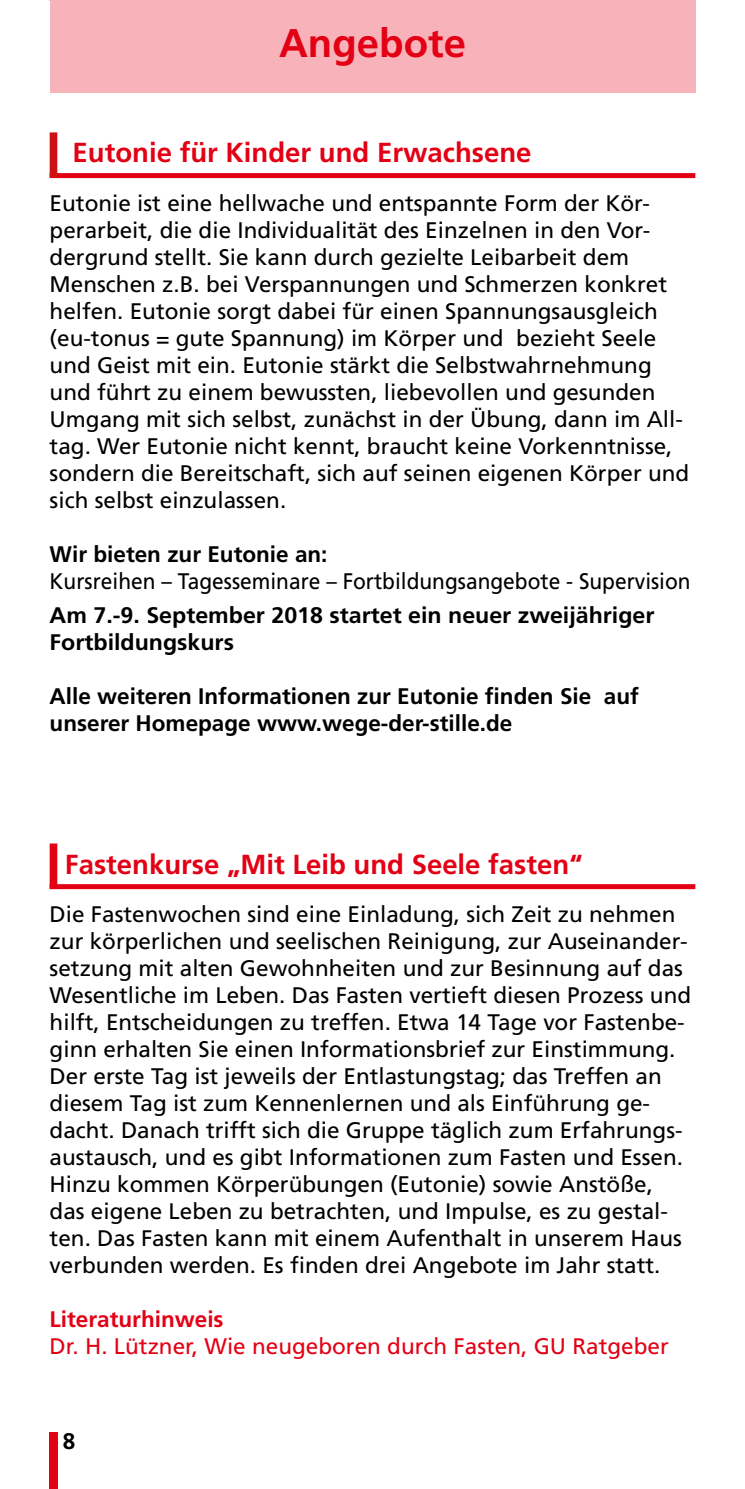
<style>
.page{position:relative;width:745px;height:1489px;background:#fff}
.page>*{position:absolute;margin:0;border:0;box-sizing:border-box;transform-origin:0 0}
.t1{font:700 40px "Frutiger LT";color:#e30015}
.t2{font:700 27.5px "Frutiger LT";color:#e30015}
.t3{font:22.5px/27px "Frutiger LT";color:#000}
.t4{font:700 22.5px/27px "Frutiger LT";color:#000}
.t5{font:22.5px "Frutiger LT";color:#000;scale:.93 1}
.t6{font:22.5px "Frutiger LT";color:#e30015}
.t7{font:700 22.5px "Frutiger LT";color:#e30015}
</style>
<div class="page">
<div style="left:50px;top:0;width:644px;height:92px;background:#f7b3b9"></div>
<div style="left:50px;top:1431px;width:8px;height:57px;background:#e30015"></div>
<div style="left:50px;top:173px;width:644px;height:5px;background:#e30015"></div>
<div style="left:50px;top:132px;width:7px;height:45px;background:#cd1013"></div>
<div style="left:50px;top:884px;width:644px;height:5px;background:#e30015"></div>
<div style="left:50px;top:843px;width:7px;height:45px;background:#e30015"></div>
<h1 class="t1" style="left:279px;top:20px;width:188px">Angebote</h1>
<p class="t2" style="left:73px;top:137px;width:460px">Eutonie für Kinder und Erwachsene</p>
<p class="t3" style="left:50px;top:189px;width:640px">Eutonie ist eine hellwache und entspannte Form der Kör&shy;perarbeit, die die Individualität des Einzelnen in den Vor&shy;dergrund stellt. Sie kann durch gezielte Leibarbeit dem Menschen z.B. bei Verspannungen und Schmerzen konkret helfen. Eutonie sorgt dabei für einen Spannungsausgleich (eu-tonus = gute Spannung) im Körper und bezieht Seele und Geist mit ein. Eutonie stärkt die Selbstwahrnehmung und führt zu einem bewussten, liebevollen und gesunden Umgang mit sich selbst, zunächst in der Übung, dann im All&shy;tag. Wer Eutonie nicht kennt, braucht keine Vorkenntnisse, sondern die Bereitschaft, sich auf seinen eigenen Körper und sich selbst einzulassen.</p>
<p class="t4" style="left:50px;top:540px;width:279px">Wir bieten zur Eutonie an:</p>
<p class="t5" style="left:50px;top:568px;width:690px">Kursreihen – Tagesseminare – Fortbildungsangebote - Supervision</p>
<p class="t4" style="left:50px;top:601px;width:606px">Am 7.-9. September 2018 startet ein neuer zweijähriger<br>Fortbildungskurs</p>
<p class="t4" style="left:50px;top:682px;width:590px">Alle weiteren Informationen zur Eutonie finden Sie auf unserer Homepage www.wege-der-stille.de</p>
<p class="t2" style="left:65px;top:847px;width:518px">Fastenkurse „Mit Leib und Seele fasten“</p>
<p class="t3" style="left:50px;top:900px;width:642px">Die Fastenwochen sind eine Einladung, sich Zeit zu nehmen zur körperlichen und seelischen Reinigung, zur Auseinander&shy;setzung mit alten Gewohnheiten und zur Besinnung auf das Wesentliche im Leben. Das Fasten vertieft diesen Prozess und hilft, Entscheidungen zu treffen. Etwa 14 Tage vor Fastenbe&shy;ginn erhalten Sie einen Informationsbrief zur Einstimmung.<br>Der erste Tag ist jeweils der Entlastungstag; das Treffen an diesem Tag ist zum Kennenlernen und als Einführung ge&shy;dacht. Danach trifft sich die Gruppe täglich zum Erfahrungs&shy;austausch, und es gibt Informationen zum Fasten und Essen.<br>Hinzu kommen Körperübungen (Eutonie) sowie Anstöße, das eigene Leben zu betrachten, und Impulse, es zu gestal&shy;ten. Das Fasten kann mit einem Aufenthalt in unserem Haus verbunden werden. Es finden drei Angebote im Jahr statt.</p>
<p class="t7" style="left:50px;top:1305px;width:175px">Literaturhinweis</p>
<p class="t6" style="left:50px;top:1332px;width:620px">Dr. H. Lützner, Wie neugeboren durch Fasten, GU Ratgeber</p>
<p class="t4" style="left:63px;top:1427px;width:14px">8</p>
</div>
